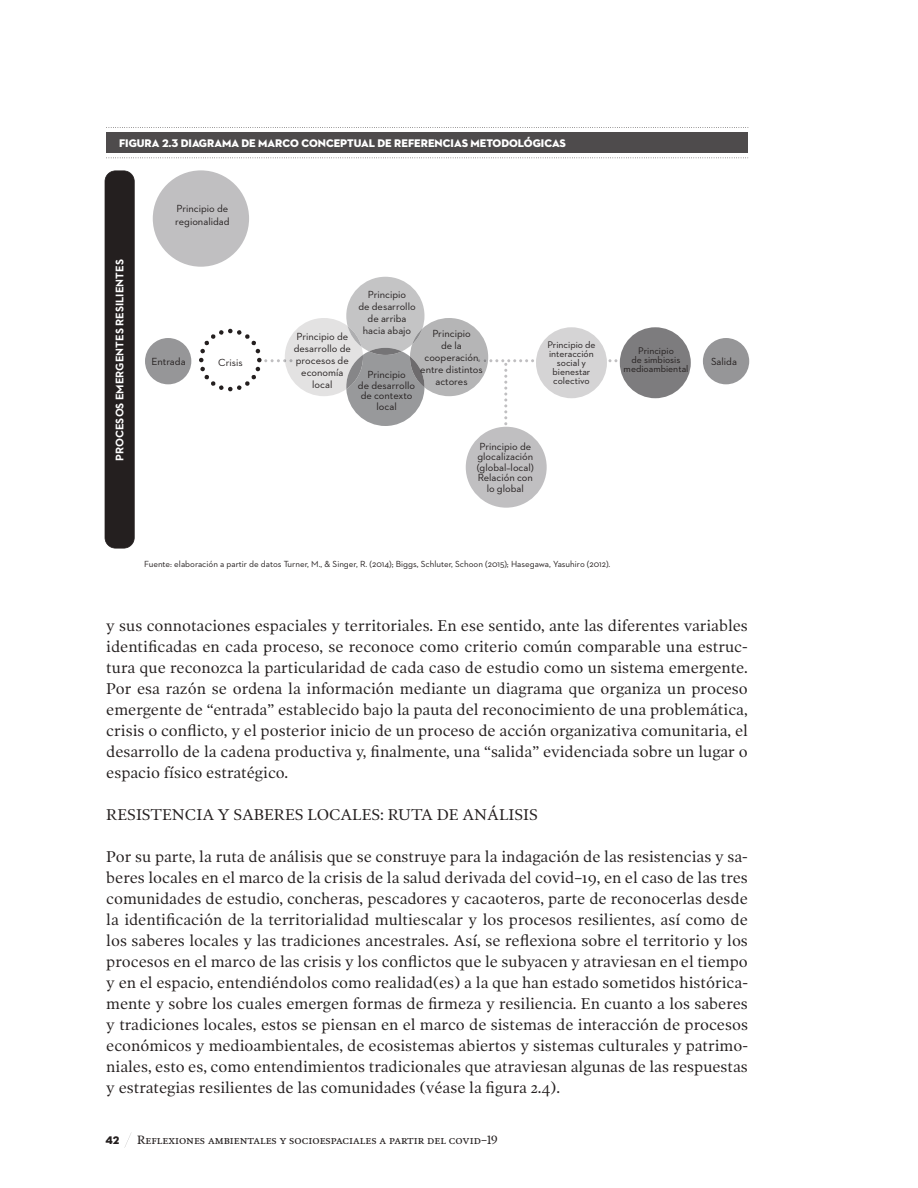
<style>
.page{position:relative;width:918px;height:1188px;background:#fff}
.page>*{position:absolute;margin:0;border:0;box-sizing:border-box;transform-origin:0 0}
.t1{font:15.75px/21px "Poynter OS Text One";color:#241f1f;text-align:justify}
.t2{font:12px "Poynter OS Text";color:#241f1f}
.t3{font:11.25px "Neutraface 2 Display Titling";color:#fff}
.t4{font:700 11.25px "Neutraface 2 Text";color:#fff}
.t5{font:11.25px "Neutraface 2 Display Titling SC850";color:#241f1f}
.t6{font:10.5px/12px "Neutraface 2 Text";color:#241f1f;text-align:center}
.t7{font:9.75px/9px "Neutraface 2 Text";color:#241f1f;text-align:center}
.t8{font:9px "Neutraface 2 Text";color:#241f1f}
</style>
<div class="page">
<div style="left:105px;top:171px;width:30px;height:378px;background:#241f1f"></div>
<div style="left:153px;top:170px;width:96px;height:97px;background:#c0bfc1;border-radius:50%"></div>
<div style="left:145px;top:338px;width:46px;height:46px;background:#969698;border-radius:50%"></div>
<div style="left:703px;top:338px;width:46px;height:46px;background:#969698;border-radius:50%"></div>
<div style="left:466px;top:427px;width:81px;height:81px;background:#c0bfc1;border-radius:50%"></div>
<div style="left:620px;top:327px;width:71px;height:71px;background:#7d7c7e;border-radius:50%"></div>
<svg style="left:199px;top:277px;width:424px;height:149px"></svg>
<svg style="left:125px;top:1133px;width:6px;height:14px"></svg>
<div style="left:106px;top:132px;width:642px;height:21px;background:#4e4b4c"></div>
<svg style="left:106px;top:127px;width:643px;height:1px"></svg>
<svg style="left:106px;top:158px;width:642px;height:1px"></svg>
<p class="t3" style="left:119px;top:136px;width:448px">FIGURA 2.3 DIAGRAMA DE MARCO CONCEPTUAL DE REFERENCIAS METODOLÓGICAS</p>
<p class="t4" style="left:112px;top:461px;width:203px;rotate:-90deg">PROCESOS EMERGENTES RESILIENTES</p>
<p class="t6" style="left:175px;top:201px;width:56px;line-height:13.5px;text-align:left">Principio de regionalidad</p>
<p class="t6" style="left:358px;top:289px;width:59px">Principio<br>de desarrollo de arriba hacia abajo</p>
<p class="t6" style="left:358px;top:370px;width:59px;line-height:10.5px">Principio<br>de desarrollo de contexto local</p>
<p class="t6" style="left:294px;top:330px;width:59px">Principio de desarrollo de procesos de economía local</p>
<p class="t6" style="left:420px;top:327px;width:64px">Principio<br>de la cooperación entre distintos actores</p>
<p class="t7" style="left:547px;top:340px;width:50px">Principio de interacción social y bienestar colectivo</p>
<p class="t7" style="left:624px;top:346px;width:66px">Principio<br>de simbiosis medioambiental</p>
<p class="t6" style="left:151px;top:356px;width:36px">Entrada</p>
<p class="t6" style="left:218px;top:357px;width:26px">Crisis</p>
<p class="t6" style="left:711px;top:356px;width:27px">Salida</p>
<p class="t6" style="left:477px;top:441px;width:59px;line-height:10.5px">Principio de glocalización (global–local)<br>Relación con lo global</p>
<p class="t8" style="left:144px;top:558px;width:468px">Fuente: elaboración a partir de datos Turner, M., &amp; Singer, R. (2014); Biggs, Schluter, Schoon (2015); Hasegawa, Yasuhiro (2012).</p>
<p class="t1" style="left:106px;top:615px;width:643px">y sus connotaciones espaciales y territoriales. En ese sentido, ante las diferentes variables identificadas en cada proceso, se reconoce como criterio común comparable una estruc&shy;tura que reconozca la particularidad de cada caso de estudio como un sistema emergente.<br>Por esa razón se ordena la información mediante un diagrama que organiza un proceso emergente de “entrada” establecido bajo la pauta del reconocimiento de una problemática, crisis o conflicto, y el posterior inicio de un proceso de acción organizativa comunitaria, el desarrollo de la cadena productiva y, finalmente, una “salida” evidenciada sobre un lugar o espacio físico estratégico.</p>
<p class="t1" style="left:106px;top:804px;width:433px">RESISTENCIA Y SABERES LOCALES: RUTA DE ANÁLISIS</p>
<p class="t1" style="left:106px;top:846px;width:643px">Por su parte, la ruta de análisis que se construye para la indagación de las resistencias y sa&shy;beres locales en el marco de la crisis de la salud derivada del covid–19, en el caso de las tres comunidades de estudio, concheras, pescadores y cacaoteros, parte de reconocerlas desde la identificación de la territorialidad multiescalar y los procesos resilientes, así como de los saberes locales y las tradiciones ancestrales. Así, se reflexiona sobre el territorio y los procesos en el marco de las crisis y los conflictos que le subyacen y atraviesan en el tiempo y en el espacio, entendiéndolos como realidad(es) a la que han estado sometidos histórica&shy;mente y sobre los cuales emergen formas de firmeza y resiliencia. En cuanto a los saberes y tradiciones locales, estos se piensan en el marco de sistemas de interacción de procesos económicos y medioambientales, de ecosistemas abiertos y sistemas culturales y patrimo&shy;niales, esto es, como entendimientos tradicionales que atraviesan algunas de las respuestas y estrategias resilientes de las comunidades (véase la figura 2.4).</p>
<p class="t5" style="left:105px;top:1134px;width:15px">42</p>
<p class="t2" style="left:137px;top:1133px;width:362px">Reflexiones ambientales y socioespaciales a partir del covid–19</p>
</div>
